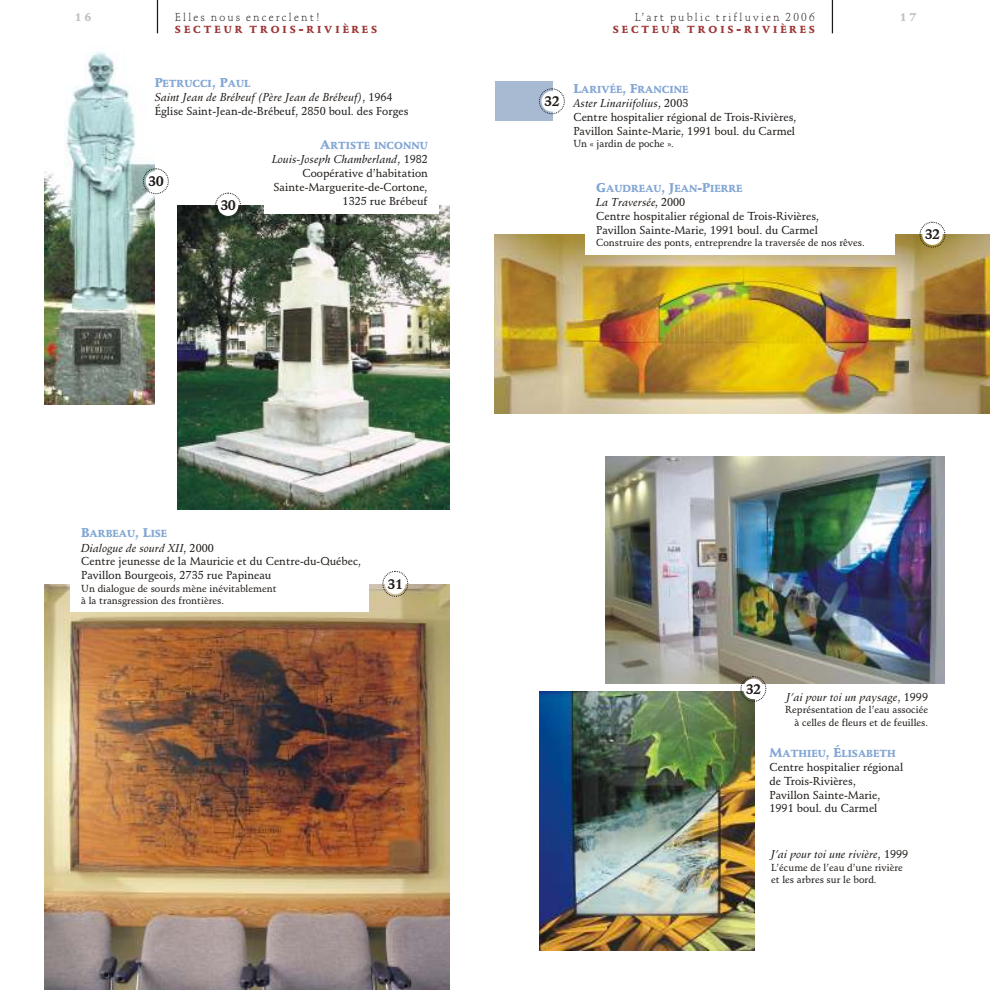
<style>
.page{position:relative;width:990px;height:990px;background:#fff}
.page>*{position:absolute;margin:0;border:0;box-sizing:border-box;transform-origin:0 0}
.t1{font:700 13.75px "Schneidler BT";letter-spacing:-.045em;color:#1f1a17}
.t2{font:11.25px/13.9px "Schneidler Md BT";color:#1f1a17}
.t3{font:italic 11.25px "Schneidler Md BT";color:#1f1a17}
.t4{font:11.25px "Schneidler Lt BT";letter-spacing:.19em;color:#1f1a17}
.t5{font:11.25px "Schneidler Blk BT";color:#c2c2c2}
.t6{font:10px/12.4px "Schneidler Md BT";color:#1f1a17}
.t7{font:10px "Schneidler Blk BT";color:#82a6d4}
.t8{font:10px "Schneidler Blk BT";letter-spacing:.295em;color:#9e3636}
.s1{font-size:12.5px}
.s2{font-style:italic}
.s3{font-style:normal}
</style>
<div class="page">
<hr style="left:832px;top:0;width:1px;height:33px;background:#1f1a17">
<hr style="left:157px;top:0;width:1px;height:33px;background:#1f1a17">
<img style="left:45px;top:51px;width:110px;height:353px">
<img style="left:45px;top:584px;width:405px;height:406px">
<img style="left:177px;top:205px;width:273px;height:304px">
<div style="left:264px;top:186px;width:175px;height:28px;background:#fff"></div>
<div style="left:70px;top:575px;width:298px;height:36px;background:#fff"></div>
<div style="left:143px;top:168px;width:26px;height:26px;border:1px dashed #1f1a17;border-radius:50%"></div>
<div style="left:146px;top:171px;width:20px;height:21px;background:#fff;border-radius:50%"></div>
<div style="left:215px;top:193px;width:26px;height:26px;border:1px dashed #1f1a17;border-radius:50%"></div>
<div style="left:218px;top:195px;width:20px;height:21px;background:#fff;border-radius:50%"></div>
<div style="left:382px;top:571px;width:26px;height:26px;border:1px dashed #1f1a17;border-radius:50%"></div>
<div style="left:385px;top:574px;width:21px;height:20px;background:#fff;border-radius:50%"></div>
<img style="left:495px;top:234px;width:495px;height:179px">
<img style="left:605px;top:456px;width:340px;height:228px">
<div style="left:585px;top:211px;width:309px;height:44px;background:#fff"></div>
<div style="left:920px;top:222px;width:25px;height:26px;border:1px dashed #1f1a17;border-radius:50%"></div>
<div style="left:922px;top:224px;width:21px;height:21px;background:#fff;border-radius:50%"></div>
<img style="left:540px;top:692px;width:215px;height:259px">
<div style="left:740px;top:676px;width:26px;height:26px;border:1px dashed #1f1a17;border-radius:50%"></div>
<div style="left:743px;top:679px;width:21px;height:20px;background:#fff;border-radius:50%"></div>
<div style="left:495px;top:82px;width:57px;height:39px;background:#a8bad1"></div>
<div style="left:539px;top:88px;width:26px;height:26px;border:1px dashed #1f1a17;border-radius:50%"></div>
<div style="left:542px;top:91px;width:20px;height:21px;background:#fff;border-radius:50%"></div>
<p class="t5" style="left:75px;top:13px;width:18px">16</p>
<p class="t4" style="left:175px;top:12px;width:147px">Elles nous encerclent!</p>
<p class="t8" style="left:175px;top:26px;width:204px">SECTEUR TROIS<span class="s1">-</span>RIVIÈRES</p>
<p class="t7" style="left:155px;top:80px;width:97px"><span class="s1">P</span>ETRUCCI<span class="s1">, P</span>AUL</p>
<p class="t2" style="left:155px;top:92px;width:255px"><span class="s2">Saint Jean de Brébeuf (Père Jean de Brébeuf)</span>, 1964<br>Église Saint-Jean-de-Brébeuf, 2850 boul. des Forges</p>
<p class="t7" style="left:320px;top:142px;width:109px"><span class="s1">A</span>RTISTE INCONNU</p>
<p class="t2" style="left:272px;top:154px;width:157px;text-align:right"><span class="s2">Louis-Joseph Chamberland</span>, 1982<br>Coopérative d’habitation<br>Sainte-Marguerite-de-Cortone,<br>1325 rue Brébeuf</p>
<p class="t1" style="left:148px;top:175px;width:17px">30</p>
<p class="t1" style="left:220px;top:200px;width:17px">30</p>
<p class="t7" style="left:81px;top:530px;width:88px"><span class="s1">B</span>ARBEAU<span class="s1">, L</span>ISE</p>
<p class="t2" style="left:81px;top:542px;width:282px"><span class="s2">Dialogue de sourd XII</span>, 2000<br>Centre jeunesse de la Mauricie et du Centre-du-Québec,<br>Pavillon Bourgeois, 2735 rue Papineau</p>
<p class="t6" style="left:81px;top:583px;width:197px">Un dialogue de sourds mène inévitablement à la transgression des frontières.</p>
<p class="t1" style="left:388px;top:578px;width:17px">31</p>
<p class="t4" style="left:635px;top:12px;width:181px">L’art public trifluvien 2006</p>
<p class="t5" style="left:900px;top:13px;width:18px">17</p>
<p class="t8" style="left:613px;top:26px;width:204px">SECTEUR TROIS<span class="s1">-</span>RIVIÈRES</p>
<p class="t1" style="left:544px;top:96px;width:17px">32</p>
<p class="t7" style="left:573px;top:85px;width:116px"><span class="s1">L</span>ARIVÉE<span class="s1">, F</span>RANCINE</p>
<p class="t2" style="left:573px;top:97px;width:225px"><span class="s2">Aster Linariifolius</span>, 2003<br>Centre hospitalier régional de Trois-Rivières,<br>Pavillon Sainte-Marie, 1991 boul. du Carmel</p>
<p class="t6" style="left:573px;top:138px;width:102px">Un « jardin de poche ».</p>
<p class="t7" style="left:596px;top:184px;width:148px"><span class="s1">G</span>AUDREAU<span class="s1">, J</span>EAN<span class="s1">-P</span>IERRE</p>
<p class="t2" style="left:596px;top:196px;width:225px"><span class="s2">La Traversée</span>, 2000<br>Centre hospitalier régional de Trois-Rivières,<br>Pavillon Sainte-Marie, 1991 boul. du Carmel</p>
<p class="t6" style="left:596px;top:238px;width:270px">Construire des ponts, entreprendre la traversée de nos rêves.</p>
<p class="t1" style="left:925px;top:229px;width:17px">32</p>
<p class="t1" style="left:746px;top:683px;width:17px">32</p>
<p class="t3" style="left:787px;top:692px;width:143px">J’ai pour toi un paysage<span class="s3">, 1999</span></p>
<p class="t6" style="left:785px;top:705px;width:144px;text-align:right">Représentation de l’eau associée à celles de fleurs et de feuilles.</p>
<p class="t7" style="left:770px;top:749px;width:128px"><span class="s1">M</span>ATHIEU<span class="s1">, É</span>LISABETH</p>
<p class="t2" style="left:770px;top:761px;width:135px">Centre hospitalier régional de Trois-Rivières,<br>Pavillon Sainte-Marie,<br>1991 boul. du Carmel</p>
<p class="t3" style="left:771px;top:849px;width:139px">J’ai pour toi une rivière<span class="s3">, 1999</span></p>
<p class="t6" style="left:771px;top:862px;width:133px">L’écume de l’eau d’une rivière et les arbres sur le bord.</p>
</div>
